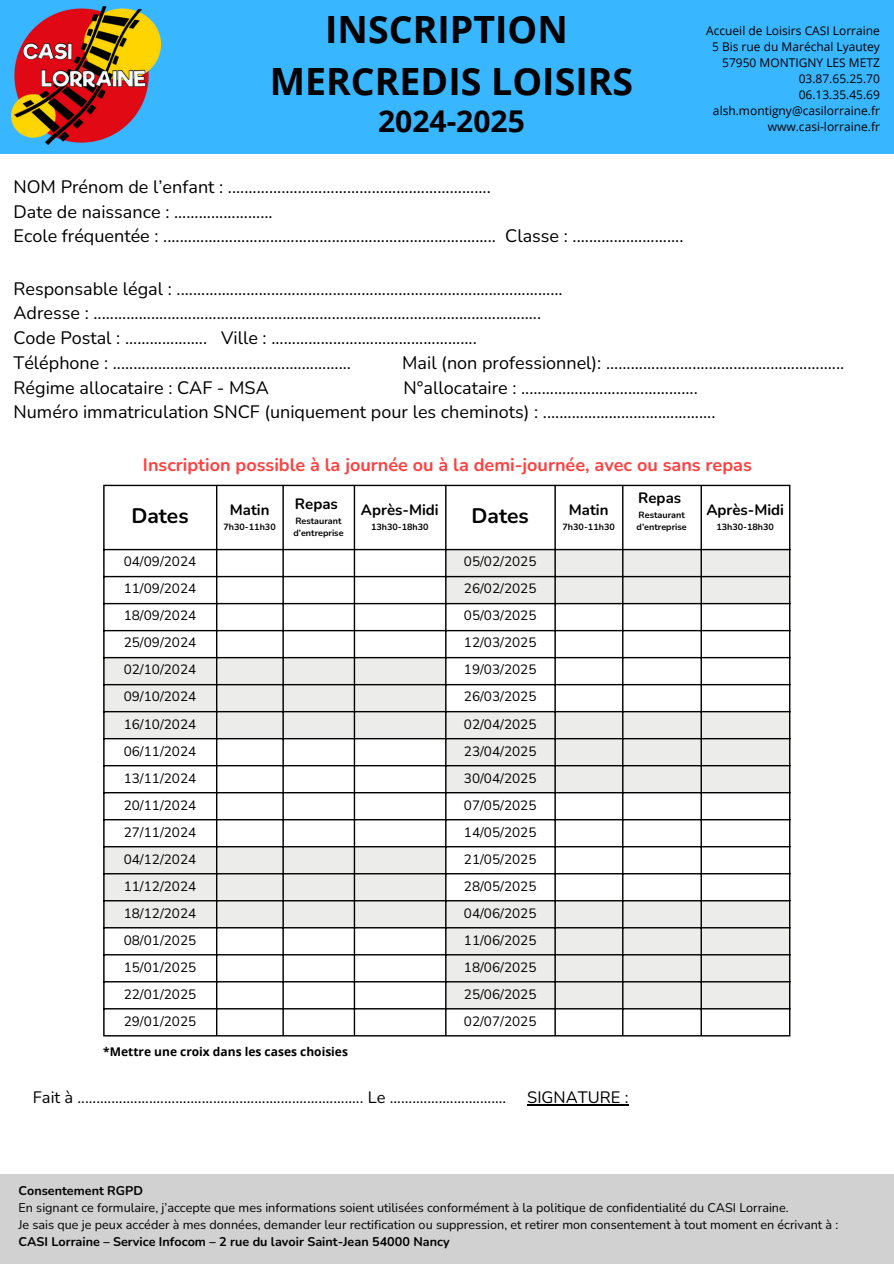
<style>
.page{position:relative;width:894px;height:1264px;background:#fff}
.page>*{position:absolute;margin:0;border:0;box-sizing:border-box;transform-origin:0 0}
.t1{font:700 37.5px/51.8px "Open Sans";color:#000;text-align:center}
.t2{font:700 30px "Open Sans";color:#000}
.t3{font:700 21px "Nunito";color:#000}
.t4{font:18px/24.8px "Nunito";color:#000}
.t5{font:700 18px "Nunito";color:#ff4040}
.t6{font:16.5px "Nunito";color:#000}
.t7{font:700 15px "Nunito";color:#000}
.t8{font:13.5px "Nunito";color:#000}
.t9{font:12.6px "Nunito";color:#000}
.t10{font:700 12.6px "Nunito";color:#000}
.t11{font:12px "Open Sans";color:#000}
.t12{font:700 12px "Open Sans";color:#000}
.t13{font:700 9px/12px "Nunito";color:#000}
</style>
<div class="page">
<div style="left:0;top:0;width:893px;height:153px;background:#38b6ff"></div>
<img style="left:11px;top:7px;width:149px;height:137px">
<svg style="left:105px;top:550px;width:683px;height:458px"></svg>
<hr style="left:103px;top:486px;width:2px;height:549px;background:#000">
<hr style="left:216px;top:486px;width:1px;height:549px;background:#000">
<hr style="left:282px;top:486px;width:2px;height:549px;background:#000">
<hr style="left:353px;top:486px;width:2px;height:549px;background:#000">
<hr style="left:445px;top:486px;width:1px;height:549px;background:#000">
<hr style="left:554px;top:486px;width:1px;height:549px;background:#000">
<hr style="left:622px;top:486px;width:1px;height:549px;background:#000">
<hr style="left:700px;top:486px;width:1px;height:549px;background:#000">
<hr style="left:788px;top:486px;width:2px;height:549px;background:#000">
<hr style="left:103px;top:484px;width:687px;height:2px;background:#000">
<hr style="left:103px;top:549px;width:687px;height:1px;background:#000">
<hr style="left:103px;top:576px;width:687px;height:1px;background:#000">
<hr style="left:103px;top:603px;width:687px;height:1px;background:#000">
<hr style="left:103px;top:630px;width:687px;height:1px;background:#000">
<hr style="left:103px;top:657px;width:687px;height:1px;background:#000">
<hr style="left:103px;top:684px;width:687px;height:1px;background:#000">
<hr style="left:103px;top:711px;width:687px;height:1px;background:#000">
<hr style="left:103px;top:738px;width:687px;height:1px;background:#000">
<hr style="left:103px;top:765px;width:687px;height:1px;background:#000">
<hr style="left:103px;top:792px;width:687px;height:1px;background:#000">
<hr style="left:103px;top:819px;width:687px;height:1px;background:#000">
<hr style="left:103px;top:846px;width:687px;height:1px;background:#000">
<hr style="left:103px;top:873px;width:687px;height:1px;background:#000">
<hr style="left:103px;top:900px;width:687px;height:1px;background:#000">
<hr style="left:103px;top:927px;width:687px;height:1px;background:#000">
<hr style="left:103px;top:954px;width:687px;height:1px;background:#000">
<hr style="left:103px;top:981px;width:687px;height:1px;background:#000">
<hr style="left:103px;top:1008px;width:687px;height:1px;background:#000">
<hr style="left:103px;top:1035px;width:687px;height:1px;background:#000">
<div style="left:0;top:1174px;width:893px;height:89px;background:#d1d1d1"></div>
<hr style="left:527px;top:1104px;width:101px;height:1px;background:#000">
<p class="t1" style="left:270px;top:3px;width:365px">INSCRIPTION<br>MERCREDIS LOISIRS</p>
<p class="t2" style="left:378px;top:100px;width:148px">2024-2025</p>
<h1 class="t11" style="left:706px;top:22px;width:175px">Accueil de Loisirs CASI Lorraine</h1>
<h2 class="t11" style="left:711px;top:38px;width:169px">5 Bis rue du Maréchal Lyautey</h2>
<p class="t11" style="left:722px;top:54px;width:159px">57950 MONTIGNY LES METZ</p>
<p class="t11" style="left:798px;top:70px;width:83px">03.87.65.25.70</p>
<p class="t11" style="left:798px;top:86px;width:83px">06.13.35.45.69</p>
<p class="t11" style="left:712px;top:102px;width:168px">alsh.montigny@casilorraine.fr</p>
<p class="t11" style="left:767px;top:118px;width:114px">www.casi-lorraine.fr</p>
<p class="t4" style="left:13px;top:174px;width:671px">NOM Prénom de l’enfant : ................................................................<br>Date de naissance : ........................<br>Ecole fréquentée : ................................................................................. Classe : ...........................</p>
<p class="t4" style="left:13px;top:276px;width:550px">Responsable légal : ..............................................................................................<br>Adresse : .............................................................................................................<br>Code Postal : .................... Ville : ..................................................<br>Téléphone : ..........................................................</p>
<p class="t4" style="left:402px;top:350px;width:443px">Mail (non professionnel): ..........................................................</p>
<p class="t4" style="left:13px;top:375px;width:257px">Régime allocataire : CAF - MSA</p>
<p class="t4" style="left:13px;top:375px;width:703px;text-indent:390px">N°allocataire : ...........................................<br>Numéro immatriculation SNCF (uniquement pour les cheminots) : ..........................................</p>
<h5 class="t5" style="left:143px;top:452px;width:610px">Inscription possible à la journée ou à la demi-journée, avec ou sans repas</h5>
<h5 class="t3" style="left:131px;top:502px;width:59px">Dates</h5>
<h4 class="t7" style="left:230px;top:499px;width:41px">Matin</h4>
<p class="t13" style="left:223px;top:521px;width:54px">7h30-11h30</p>
<p class="t7" style="left:638px;top:487px;width:44px">Repas</p>
<p class="t13" style="left:636px;top:509px;width:52px">Restaurant d’entreprise</p>
<p class="t7" style="left:295px;top:493px;width:44px">Repas</p>
<p class="t13" style="left:293px;top:515px;width:52px">Restaurant d’entreprise</p>
<p class="t7" style="left:361px;top:499px;width:79px">Après-Midi</p>
<p class="t13" style="left:371px;top:521px;width:59px">13h30-18h30</p>
<p class="t7" style="left:706px;top:499px;width:79px">Après-Midi</p>
<p class="t13" style="left:716px;top:521px;width:59px">13h30-18h30</p>
<p class="t3" style="left:471px;top:502px;width:59px">Dates</p>
<p class="t7" style="left:568px;top:499px;width:41px">Matin</p>
<p class="t13" style="left:562px;top:521px;width:54px">7h30-11h30</p>
<p class="t8" style="left:124px;top:552px;width:74px">04/09/2024</p>
<p class="t8" style="left:464px;top:552px;width:74px">05/02/2025</p>
<p class="t8" style="left:124px;top:579px;width:74px">11/09/2024</p>
<p class="t8" style="left:464px;top:579px;width:74px">26/02/2025</p>
<p class="t8" style="left:124px;top:606px;width:74px">18/09/2024</p>
<p class="t8" style="left:464px;top:606px;width:74px">05/03/2025</p>
<p class="t8" style="left:124px;top:633px;width:74px">25/09/2024</p>
<p class="t8" style="left:464px;top:633px;width:74px">12/03/2025</p>
<p class="t8" style="left:124px;top:660px;width:74px">02/10/2024</p>
<p class="t8" style="left:464px;top:660px;width:74px">19/03/2025</p>
<p class="t8" style="left:124px;top:687px;width:74px">09/10/2024</p>
<p class="t8" style="left:464px;top:687px;width:74px">26/03/2025</p>
<p class="t8" style="left:124px;top:714px;width:74px">16/10/2024</p>
<p class="t8" style="left:464px;top:714px;width:74px">02/04/2025</p>
<p class="t8" style="left:124px;top:741px;width:74px">06/11/2024</p>
<p class="t8" style="left:464px;top:741px;width:74px">23/04/2025</p>
<p class="t8" style="left:124px;top:768px;width:74px">13/11/2024</p>
<p class="t8" style="left:464px;top:768px;width:74px">30/04/2025</p>
<p class="t8" style="left:124px;top:795px;width:74px">20/11/2024</p>
<p class="t8" style="left:464px;top:795px;width:74px">07/05/2025</p>
<p class="t8" style="left:124px;top:822px;width:74px">27/11/2024</p>
<p class="t8" style="left:464px;top:822px;width:74px">14/05/2025</p>
<p class="t8" style="left:124px;top:849px;width:74px">04/12/2024</p>
<p class="t8" style="left:464px;top:849px;width:74px">21/05/2025</p>
<p class="t8" style="left:124px;top:876px;width:74px">11/12/2024</p>
<p class="t8" style="left:464px;top:876px;width:74px">28/05/2025</p>
<p class="t8" style="left:124px;top:903px;width:74px">18/12/2024</p>
<p class="t8" style="left:464px;top:903px;width:74px">04/06/2025</p>
<p class="t8" style="left:124px;top:930px;width:74px">08/01/2025</p>
<p class="t8" style="left:464px;top:930px;width:74px">11/06/2025</p>
<p class="t8" style="left:124px;top:957px;width:74px">15/01/2025</p>
<p class="t8" style="left:464px;top:957px;width:74px">18/06/2025</p>
<p class="t8" style="left:124px;top:984px;width:74px">22/01/2025</p>
<p class="t8" style="left:464px;top:984px;width:74px">25/06/2025</p>
<p class="t8" style="left:124px;top:1011px;width:74px">29/01/2025</p>
<p class="t8" style="left:464px;top:1011px;width:74px">02/07/2025</p>
<p class="t12" style="left:103px;top:1043px;width:246px">*Mettre une croix dans les cases choisies</p>
<p class="t6" style="left:33px;top:1086px;width:475px">Fait à ............................................................................ Le ...............................</p>
<p class="t6" style="left:527px;top:1086px;width:103px">SIGNATURE :</p>
<p class="t10" style="left:18px;top:1182px;width:126px">Consentement RGPD</p>
<h6 class="t9" style="left:18px;top:1199px;width:771px">En signant ce formulaire, j’accepte que mes informations soient utilisées conformément à la politique de confidentialité du CASI Lorraine.</h6>
<h5 class="t9" style="left:18px;top:1215px;width:821px">Je sais que je peux accéder à mes données, demander leur rectification ou suppression, et retirer mon consentement à tout moment en écrivant à :</h5>
<h3 class="t10" style="left:18px;top:1232px;width:432px">CASI Lorraine – Service Infocom – 2 rue du lavoir Saint-Jean 54000 Nancy</h3>
</div>
